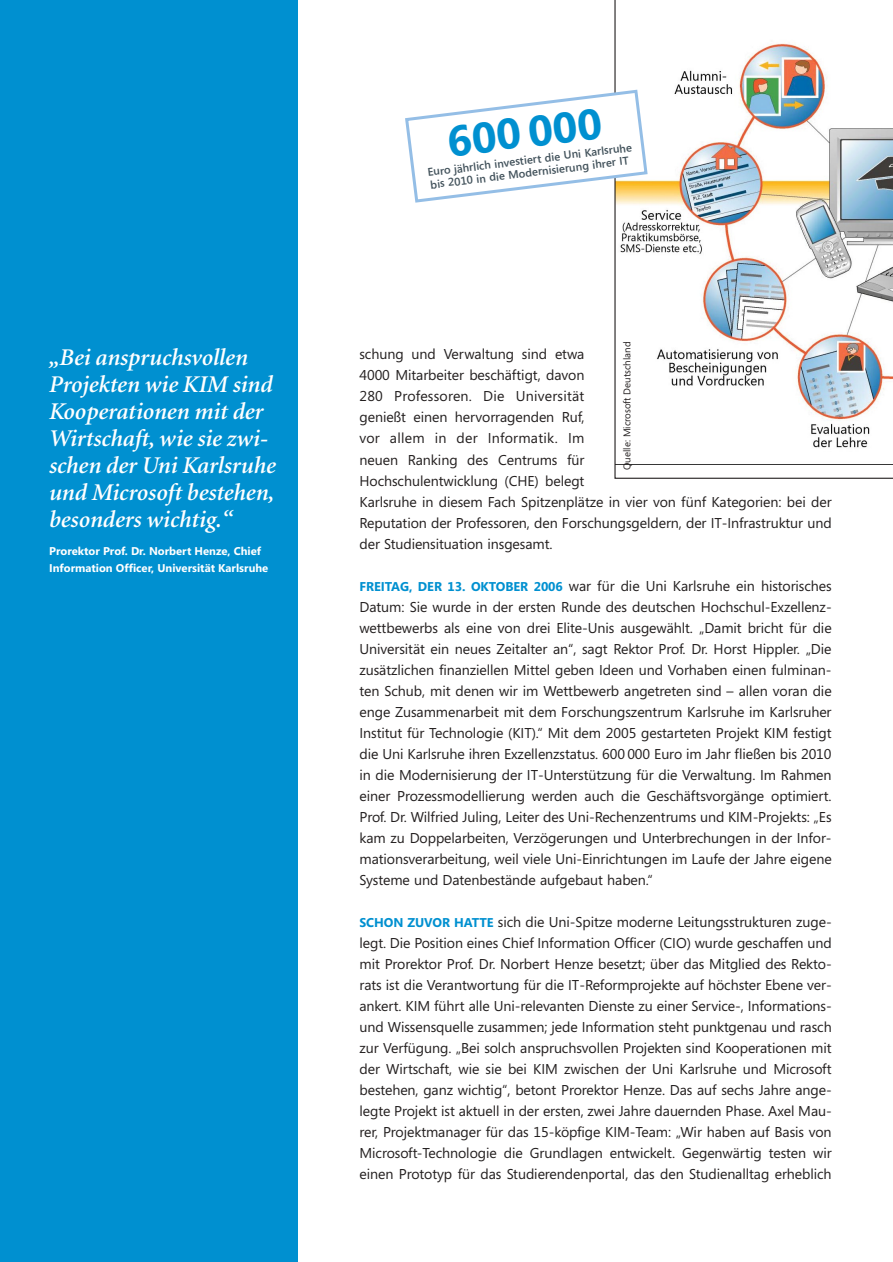
<style>
.page{position:relative;width:893px;height:1262px;background:#fff}
.page>*{position:absolute;margin:0;border:0;box-sizing:border-box;transform-origin:0 0}
.t1{font:700 42.9px "Segoe";color:#0090d0}
.t2{font:italic 600 24px/27px "Minion";letter-spacing:-.005em;color:#fff}
.t3{font:italic 600 22.5px "Minion";color:#0090d0}
.t4{font:14.25px/21px "Segoe";letter-spacing:-.005em;color:#231f1f;text-align:justify}
.t5{font:700 11.25px "Segoe";color:#fff}
.t6{font:600 11.25px/12.8px "Segoe";color:#42525b}
.t7{font:9.75px "Segoe";color:#231f1f}
.s1{font-weight:700;font-size:12.75px;color:#0090d0}
</style>
<div class="page">
<div style="left:0;top:0;width:298px;height:1261px;background:#0090d0"></div>
<svg style="left:614px;top:0;width:278px;height:479px"></svg>
<svg style="left:405px;top:88px;width:244px;height:116px"></svg>
<h2 class="t2" style="left:49px;top:346px;width:228px">„Bei anspruchsvollen<br>Projekten wie KIM sind<br>Kooperationen mit der<br>Wirtschaft, wie sie zwi&shy;schen der Uni Karlsruhe und Microsoft bestehen, besonders wichtig.“</h2>
<p class="t5" style="left:49px;top:547px;width:213px">Prorektor Prof. Dr. Norbert Henze, Chief</p>
<h3 class="t3" style="left:58px;top:539px;width:7px">,</h3>
<p class="t5" style="left:49px;top:564px;width:221px">Information Officer, Universität Karlsruhe</p>
<h1 class="t1" style="left:445px;top:126px;width:157px;rotate:-7deg">600 000</h1>
<p class="t6" style="left:427px;top:167px;width:207px;rotate:-7deg">Euro jährlich investiert die Uni Karlsruhe bis 2010 in die Modernisierung ihrer IT</p>
<p class="t7" style="left:623px;top:470px;width:130px;rotate:-90deg">Quelle: Microsoft Deutschland</p>
<p class="t4" style="left:359px;top:345px;width:473px;text-align:left">schung und Verwaltung sind etwa<br>4000 Mitarbeiter beschäftigt, davon<br>280 Professoren. Die Universität<br>genießt einen hervorragenden Ruf,<br>vor allem in der Informatik. Im<br>neuen Ranking des Centrums für<br>Hochschulentwicklung (CHE) belegt<br>Karlsruhe in diesem Fach Spitzenplätze in vier von fünf Kategorien: bei der Reputation der Professoren, den Forschungsgeldern, der IT-Infrastruktur und der Studiensituation insgesamt.</p>
<p class="t4" style="left:359px;top:576px;width:473px"><span class="s1">FREITAG, DER 13. OKTOBER 2006</span> war für die Uni Karlsruhe ein historisches Datum: Sie wurde in der ersten Runde des deutschen Hochschul-Exzellenz&shy;wettbewerbs als eine von drei Elite-Unis ausgewählt. „Damit bricht für die Universität ein neues Zeitalter an“, sagt Rektor Prof. Dr. Horst Hippler. „Die zusätzlichen finanziellen Mittel geben Ideen und Vorhaben einen fulminan&shy;ten Schub, mit denen wir im Wettbewerb angetreten sind – allen voran die enge Zusammenarbeit mit dem Forschungszentrum Karlsruhe im Karlsruher Institut für Technologie (KIT).“ Mit dem 2005 gestarteten Projekt KIM festigt die Uni Karlsruhe ihren Exzellenzstatus. 600 000 Euro im Jahr fließen bis 2010 in die Modernisierung der IT-Unterstützung für die Verwaltung. Im Rahmen einer Prozessmodellierung werden auch die Geschäftsvorgänge optimiert.<br>Prof. Dr. Wilfried Juling, Leiter des Uni-Rechenzentrums und KIM-Projekts: „Es kam zu Doppelarbeiten, Verzögerungen und Unterbrechungen in der Infor&shy;mationsverarbeitung, weil viele Uni-Einrichtungen im Laufe der Jahre eigene Systeme und Datenbestände aufgebaut haben.“</p>
<p class="t4" style="left:359px;top:912px;width:474px"><span class="s1">SCHON ZUVOR HATTE</span> sich die Uni-Spitze moderne Leitungsstrukturen zuge&shy;legt. Die Position eines Chief Information Officer (CIO) wurde geschaffen und mit Prorektor Prof. Dr. Norbert Henze besetzt; über das Mitglied des Rekto&shy;rats ist die Verantwortung für die IT-Reformprojekte auf höchster Ebene ver&shy;ankert. KIM führt alle Uni-relevanten Dienste zu einer Service-, Informations&shy;und Wissensquelle zusammen; jede Information steht punktgenau und rasch zur Verfügung. „Bei solch anspruchsvollen Projekten sind Kooperationen mit der Wirtschaft, wie sie bei KIM zwischen der Uni Karlsruhe und Microsoft bestehen, ganz wichtig“, betont Prorektor Henze. Das auf sechs Jahre ange&shy;legte Projekt ist aktuell in der ersten, zwei Jahre dauernden Phase. Axel Mau&shy;rer, Projektmanager für das 15-köpfige KIM-Team: „Wir haben auf Basis von Microsoft-Technologie die Grundlagen entwickelt. Gegenwärtig testen wir einen Prototyp für das Studierendenportal, das den Studienalltag erheblich</p>
</div>
